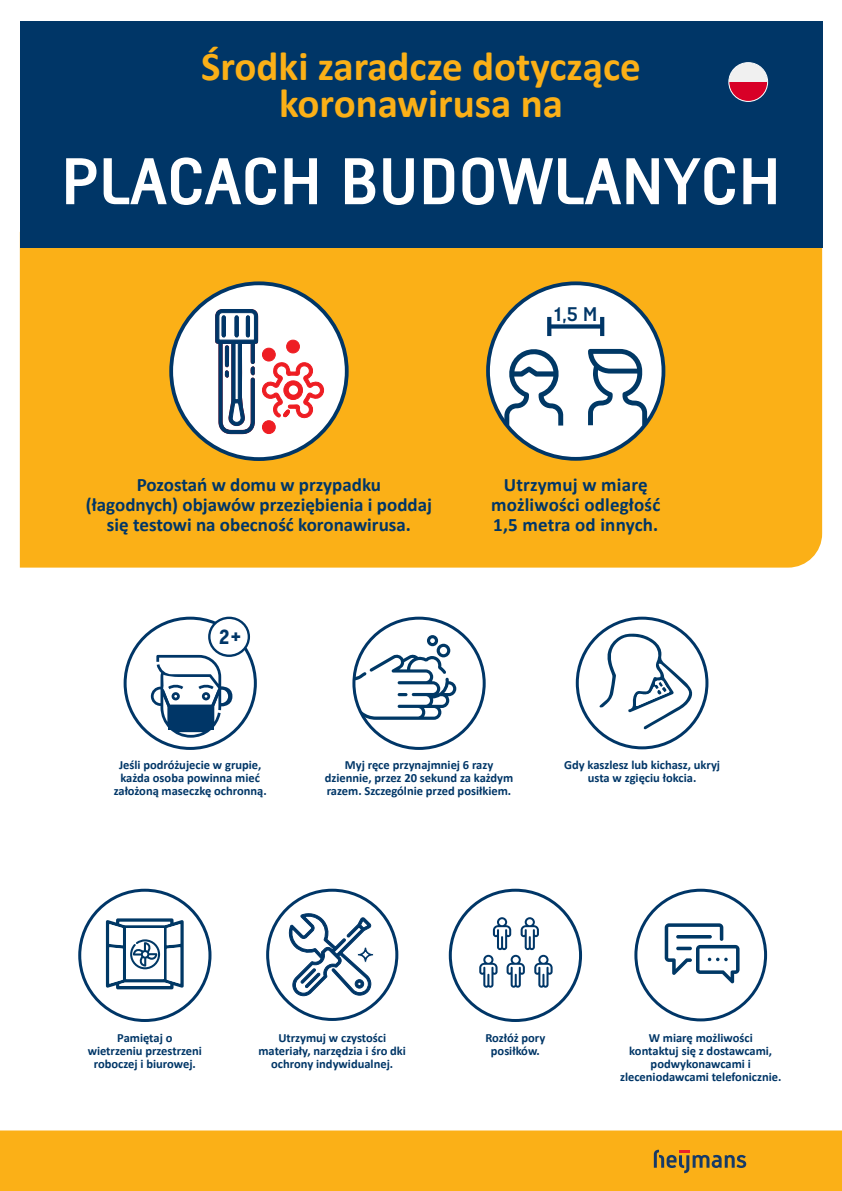
<style>
.page{position:relative;width:842px;height:1191px;background:#fff}
.page>*{position:absolute;margin:0;border:0;box-sizing:border-box;transform-origin:0 0}
.t1{font:700 66px "Heijmans Con";letter-spacing:.02em;color:#fff}
.t2{font:700 41px/37px "Calibri";color:#fbb017;text-align:center}
.t3{font:900 20.6px "Heijmans Con";color:#003667}
.t4{font:700 19.8px "Heijmans Con";color:#003667}
.t5{font:700 19px/19.9px "Calibri";color:#003667;text-align:center}
.t6{font:700 12.5px/13px "Calibri";color:#003667;text-align:center}
</style>
<div class="page">
<div style="left:20px;top:248px;width:802px;height:319px;background:#fbb017"></div>
<div style="left:171px;top:283px;width:176px;height:176px;background:#fff;border-radius:50%"></div>
<div style="left:169px;top:281px;width:180px;height:180px;border:4px solid #003667;border-radius:50%"></div>
<svg style="left:215px;top:309px;width:110px;height:125px"></svg>
<div style="left:289px;top:385px;width:9px;height:9px;background:#fff;border-radius:50%"></div>
<div style="left:124px;top:616px;width:133px;height:134px;border:3px solid #003667;border-radius:50%"></div>
<svg style="left:151px;top:655px;width:83px;height:82px"></svg>
<div style="left:169px;top:705px;width:45px;height:24px;background:#003667"></div>
<div style="left:209px;top:618px;width:40px;height:38px;background:#fff;border-radius:50%"></div>
<div style="left:208px;top:616px;width:42px;height:41px;border:2px solid #003667;border-radius:50%"></div>
<svg style="left:355px;top:635px;width:101px;height:85px"></svg>
<div style="left:352px;top:616px;width:134px;height:134px;border:3px solid #003667;border-radius:50%"></div>
<svg style="left:599px;top:633px;width:94px;height:97px"></svg>
<div style="left:576px;top:616px;width:132px;height:133px;border:3px solid #003667;border-radius:50%"></div>
<svg style="left:665px;top:923px;width:74px;height:60px"></svg>
<div style="left:634px;top:888px;width:133px;height:133px;border:3px solid #003667;border-radius:50%"></div>
<svg style="left:105px;top:918px;width:79px;height:72px"></svg>
<div style="left:78px;top:888px;width:133px;height:134px;border:3px solid #003667;border-radius:50%"></div>
<div style="left:488px;top:283px;width:175px;height:176px;background:#fff;border-radius:50%"></div>
<svg style="left:588px;top:349px;width:59px;height:76px"></svg>
<svg style="left:504px;top:349px;width:59px;height:76px"></svg>
<div style="left:486px;top:281px;width:179px;height:180px;border:4px solid #003667;border-radius:50%"></div>
<svg style="left:551px;top:324px;width:49px;height:4px"></svg>
<svg style="left:547px;top:317px;width:4px;height:19px"></svg>
<svg style="left:600px;top:317px;width:4px;height:19px"></svg>
<div style="left:449px;top:888px;width:133px;height:134px;border:3px solid #003667;border-radius:50%"></div>
<svg style="left:479px;top:917px;width:74px;height:70px"></svg>
<div style="left:20px;top:21px;width:802px;height:227px;background:#003667"></div>
<div style="left:266px;top:888px;width:132px;height:133px;border:3px solid #003667;border-radius:50%"></div>
<svg style="left:288px;top:913px;width:86px;height:83px"></svg>
<div style="left:0;top:1130px;width:842px;height:61px;background:#fbb017"></div>
<svg style="left:654px;top:1149px;width:92px;height:24px;background:#b88b2e"></svg>
<div style="left:729px;top:63px;width:39px;height:38px;background:#f0f0f0;border-radius:50%"></div>
<svg style="left:729px;top:82px;width:39px;height:19px"></svg>
<div style="left:729px;top:62px;width:39px;height:40px;border:1px solid #fff;border-radius:50%"></div>
<h2 class="t2" style="left:201px;top:48px;width:441px">Środki zaradcze dotyczące koronawirusa na</h2>
<h1 class="t1" style="left:62px;top:143px;width:720px">PLACACH BUDOWLANYCH</h1>
<h3 class="t4" style="left:554px;top:302px;width:44px">1,5 M</h3>
<h3 class="t5" style="left:86px;top:475px;width:347px">Pozostań w domu w przypadku<br>(łagodnych) objawów przeziębienia i poddaj się testowi na obecność koronawirusa.</h3>
<h3 class="t3" style="left:218px;top:624px;width:25px">2+</h3>
<h3 class="t5" style="left:491px;top:475px;width:171px">Utrzymuj w miarę możliwości odległość<br>1,5 metra od innych.</h3>
<p class="t6" style="left:114px;top:758px;width:155px">Jeśli podróżujecie w grupie, każda osoba powinna mieć założoną maseczkę ochronną.</p>
<p class="t6" style="left:325px;top:758px;width:190px">Myj ręce przynajmniej 6 razy dziennie, przez 20 sekund za każdym razem. Szczególnie przed posiłkiem.</p>
<p class="t6" style="left:564px;top:758px;width:158px">Gdy kaszlesz lub kichasz, ukryj usta w zgięciu łokcia.</p>
<p class="t6" style="left:88px;top:1031px;width:116px">Pamiętaj o<br>wietrzeniu przestrzeni roboczej i biurowej.</p>
<p class="t6" style="left:258px;top:1031px;width:149px">Utrzymuj w czystości materiały, narzędzia i śro dki ochrony indywidualnej.</p>
<p class="t6" style="left:485px;top:1031px;width:61px">Rozłóż pory posiłków.</p>
<p class="t6" style="left:620px;top:1031px;width:163px">W miarę możliwości<br>kontaktuj się z dostawcami, podwykonawcami i zleceniodawcami telefonicznie.</p>
</div>
